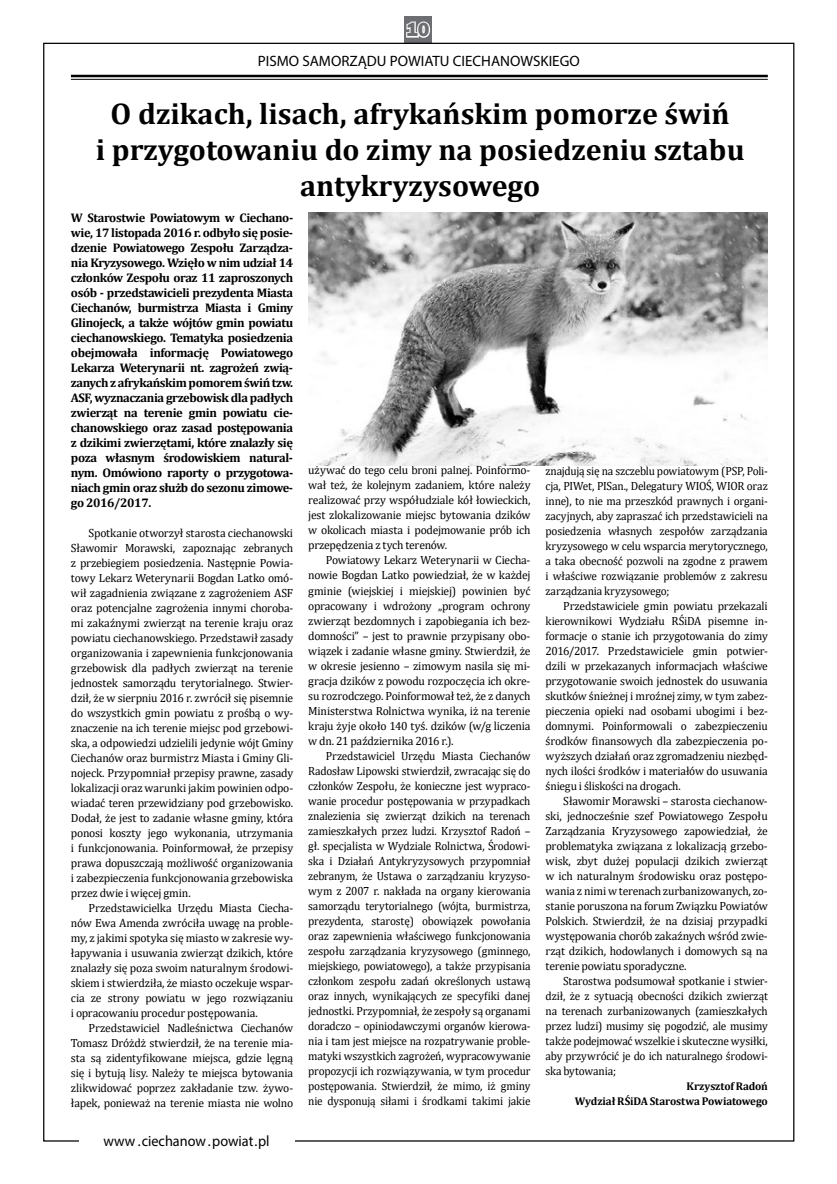
<style>
.page{position:relative;width:837px;height:1184px;background:#fff}
.page>*{position:absolute;margin:0;border:0;box-sizing:border-box;transform-origin:0 0}
.t1{font:700 30px/36px "Cambria";color:#000;text-align:center}
.t2{font:800 20px "Franklin Gothic";color:#6d6e71}
.t3{font:15px "Myriad Pro";color:#000}
.t4{font:15px "Myriad Pro";color:#000;scale:.95 1}
.t5{font:700 12.5px/15px "Cambria";letter-spacing:-.03em;color:#000;text-align:justify}
.t6{font:11.88px/15px "Cambria";letter-spacing:-.015em;color:#000;text-align:justify}
.t7{font:11.88px/15px "Cambria";letter-spacing:-.015em;color:#000;text-align:justify;scale:.95 1}
.t8{font:700 11.25px/15px "Cambria";letter-spacing:-.015em;color:#000;text-align:right}
</style>
<div class="page">
<div style="left:404px;top:16px;width:27px;height:27px;background:#6d6e71"></div>
<hr style="left:71px;top:75px;width:696px;height:2px;background:#000">
<hr style="left:71px;top:79px;width:696px;height:1px;background:#000">
<svg style="left:406px;top:21px;width:25px;height:17px"></svg>
<img style="left:308px;top:212px;width:459px;height:253px">
<h2 class="t2" style="left:406px;top:17px;width:25px">10</h2>
<p class="t3" style="left:258px;top:51px;width:323px">PISMO SAMORZĄDU POWIATU CIECHANOWSKIEGO</p>
<h1 class="t1" style="left:96px;top:95px;width:650px">O dzikach, lisach, afrykańskim pomorze świń<br>i przygotowaniu do zimy na posiedzeniu sztabu antykryzysowego</h1>
<p class="t5" style="left:71px;top:210px;width:224px">W Starostwie Powiatowym w Ciechano&shy;wie, 17 listopada 2016 r. odbyło się posie&shy;dzenie Powiatowego Zespołu Zarządza&shy;nia Kryzysowego. Wzięło w nim udział 14 członków Zespołu oraz 11 zaproszonych osób - przedstawicieli prezydenta Miasta Ciechanów, burmistrza Miasta i Gminy Glinojeck, a także wójtów gmin powiatu ciechanowskiego. Tematyka posiedzenia obejmowała informację Powiatowego Lekarza Weterynarii nt. zagrożeń zwią&shy;zanych z afrykańskim pomorem świń tzw.<br>ASF, wyznaczania grzebowisk dla padłych zwierząt na terenie gmin powiatu cie&shy;chanowskiego oraz zasad postępowania z dzikimi zwierzętami, które znalazły się poza własnym środowiskiem natural&shy;nym. Omówiono raporty o przygotowa&shy;niach gmin oraz służb do sezonu zimowe&shy;go 2016/2017.</p>
<p class="t6" style="left:71px;top:525px;width:224px;text-indent:18px">Spotkanie otworzył starosta ciechanowski Sławomir Morawski, zapoznając zebranych z przebiegiem posiedzenia. Następnie Powia&shy;towy Lekarz Weterynarii Bogdan Latko omó&shy;wił zagadnienia związane z zagrożeniem ASF oraz potencjalne zagrożenia innymi choroba&shy;mi zakaźnymi zwierząt na terenie kraju oraz powiatu ciechanowskiego. Przedstawił zasady organizowania i zapewnienia funkcjonowania grzebowisk dla padłych zwierząt na terenie jednostek samorządu terytorialnego. Stwier&shy;dził, że w sierpniu 2016 r. zwrócił się pisemnie do wszystkich gmin powiatu z prośbą o wy&shy;znaczenie na ich terenie miejsc pod grzebowi&shy;ska, a odpowiedzi udzielili jedynie wójt Gminy Ciechanów oraz burmistrz Miasta i Gminy Gli&shy;nojeck. Przypomniał przepisy prawne, zasady lokalizacji oraz warunki jakim powinien odpo&shy;wiadać teren przewidziany pod grzebowisko.<br>Dodał, że jest to zadanie własne gminy, która ponosi koszty jego wykonania, utrzymania i funkcjonowania. Poinformował, że przepisy prawa dopuszczają możliwość organizowania i zabezpieczenia funkcjonowania grzebowiska przez dwie i więcej gmin.</p>
<p class="t6" style="left:71px;top:900px;width:224px;text-indent:18px">Przedstawicielka Urzędu Miasta Ciecha&shy;nów Ewa Amenda zwróciła uwagę na proble&shy;my, z jakimi spotyka się miasto w zakresie wy&shy;łapywania i usuwania zwierząt dzikich, które znalazły się poza swoim naturalnym środowi&shy;skiem i stwierdziła, że miasto oczekuje wspar&shy;cia ze strony powiatu w jego rozwiązaniu i opracowaniu procedur postępowania.</p>
<p class="t6" style="left:71px;top:1020px;width:224px;text-indent:18px">Przedstawiciel Nadleśnictwa Ciechanów Tomasz Dróżdż stwierdził, że na terenie mia&shy;sta są zidentyfikowane miejsca, gdzie lęgną się i bytują lisy. Należy te miejsca bytowania zlikwidować poprzez zakładanie tzw. żywo&shy;łapek, ponieważ na terenie miasta nie wolno</p>
<p class="t4" style="left:104px;top:1131px;width:176px">www .ciechanow .powiat.pl</p>
<p class="t6" style="left:308px;top:463px;width:224px">używać do tego celu broni palnej. Poinformo&shy;wał też, że kolejnym zadaniem, które należy realizować przy współudziale kół łowieckich, jest zlokalizowanie miejsc bytowania dzików w okolicach miasta i podejmowanie prób ich przepędzenia z tych terenów.</p>
<p class="t6" style="left:308px;top:553px;width:224px;text-indent:18px">Powiatowy Lekarz Weterynarii w Ciecha&shy;nowie Bogdan Latko powiedział, że w każdej gminie (wiejskiej i miejskiej) powinien być opracowany i wdrożony „program ochrony zwierząt bezdomnych i zapobiegania ich bez&shy;domności” – jest to prawnie przypisany obo&shy;wiązek i zadanie własne gminy. Stwierdził, że w okresie jesienno – zimowym nasila się mi&shy;gracja dzików z powodu rozpoczęcia ich okre&shy;su rozrodczego. Poinformował też, że z danych Ministerstwa Rolnictwa wynika, iż na terenie kraju żyje około 140 tyś. dzików (w/g liczenia w dn. 21 października 2016 r.).</p>
<p class="t7" style="left:308px;top:748px;width:235px;text-indent:18px">Przedstawiciel Urzędu Miasta Ciechanów Radosław Lipowski stwierdził, zwracając się do członków Zespołu, że konieczne jest wypraco&shy;wanie procedur postępowania w przypadkach znalezienia się zwierząt dzikich na terenach zamieszkałych przez ludzi. Krzysztof Radoń – gł. specjalista w Wydziale Rolnictwa, Środowi&shy;ska i Działań Antykryzysowych przypomniał zebranym, że Ustawa o zarządzaniu kryzyso&shy;wym z 2007 r. nakłada na organy kierowania samorządu terytorialnego (wójta, burmistrza, prezydenta, starostę) obowiązek powołania oraz zapewnienia właściwego funkcjonowania zespołu zarządzania kryzysowego (gminnego, miejskiego, powiatowego), a także przypisania członkom zespołu zadań określonych ustawą oraz innych, wynikających ze specyfiki danej jednostki. Przypomniał, że zespoły są organami doradczo – opiniodawczymi organów kierowa&shy;nia i tam jest miejsce na rozpatrywanie proble&shy;matyki wszystkich zagrożeń, wypracowywanie propozycji ich rozwiązywania, w tym procedur postępowania. Stwierdził, że mimo, iż gminy nie dysponują siłami i środkami takimi jakie</p>
<p class="t7" style="left:545px;top:463px;width:235px">znajdują się na szczeblu powiatowym (PSP, Poli&shy;cja, PIWet, PISan., Delegatury WIOŚ, WIOR oraz inne), to nie ma przeszkód prawnych i organi&shy;zacyjnych, aby zapraszać ich przedstawicieli na posiedzenia własnych zespołów zarządzania kryzysowego w celu wsparcia merytorycznego, a taka obecność pozwoli na zgodne z prawem i właściwe rozwiązanie problemów z zakresu zarządzania kryzysowego;</p>
<p class="t6" style="left:545px;top:598px;width:224px;text-indent:18px">Przedstawiciele gmin powiatu przekazali kierownikowi Wydziału RŚiDA pisemne in&shy;formacje o stanie ich przygotowania do zimy 2016/2017. Przedstawiciele gmin potwier&shy;dzili w przekazanych informacjach właściwe przygotowanie swoich jednostek do usuwania skutków śnieżnej i mroźnej zimy, w tym zabez&shy;pieczenia opieki nad osobami ubogimi i bez&shy;domnymi. Poinformowali o zabezpieczeniu środków finansowych dla zabezpieczenia po&shy;wyższych działań oraz zgromadzeniu niezbęd&shy;nych ilości środków i materiałów do usuwania śniegu i śliskości na drogach.</p>
<p class="t6" style="left:545px;top:793px;width:224px;text-indent:18px">Sławomir Morawski – starosta ciechanow&shy;ski, jednocześnie szef Powiatowego Zespołu Zarządzania Kryzysowego zapowiedział, że problematyka związana z lokalizacją grzebo&shy;wisk, zbyt dużej populacji dzikich zwierząt w ich naturalnym środowisku oraz postępo&shy;wania z nimi w terenach zurbanizowanych, zo&shy;stanie poruszona na forum Związku Powiatów Polskich. Stwierdził, że na dzisiaj przypadki występowania chorób zakaźnych wśród zwie&shy;rząt dzikich, hodowlanych i domowych są na terenie powiatu sporadyczne.</p>
<p class="t7" style="left:545px;top:973px;width:235px;text-indent:18px">Starostwa podsumował spotkanie i stwier&shy;dził, że z sytuacją obecności dzikich zwierząt na terenach zurbanizowanych (zamieszkałych przez ludzi) musimy się pogodzić, ale musimy także podejmować wszelkie i skuteczne wysiłki, aby przywrócić je do ich naturalnego środowi&shy;ska bytowania;</p>
<p class="t8" style="left:574px;top:1078px;width:194px">Krzysztof Radoń<br>Wydział RŚiDA Starostwa Powiatowego</p>
</div>
